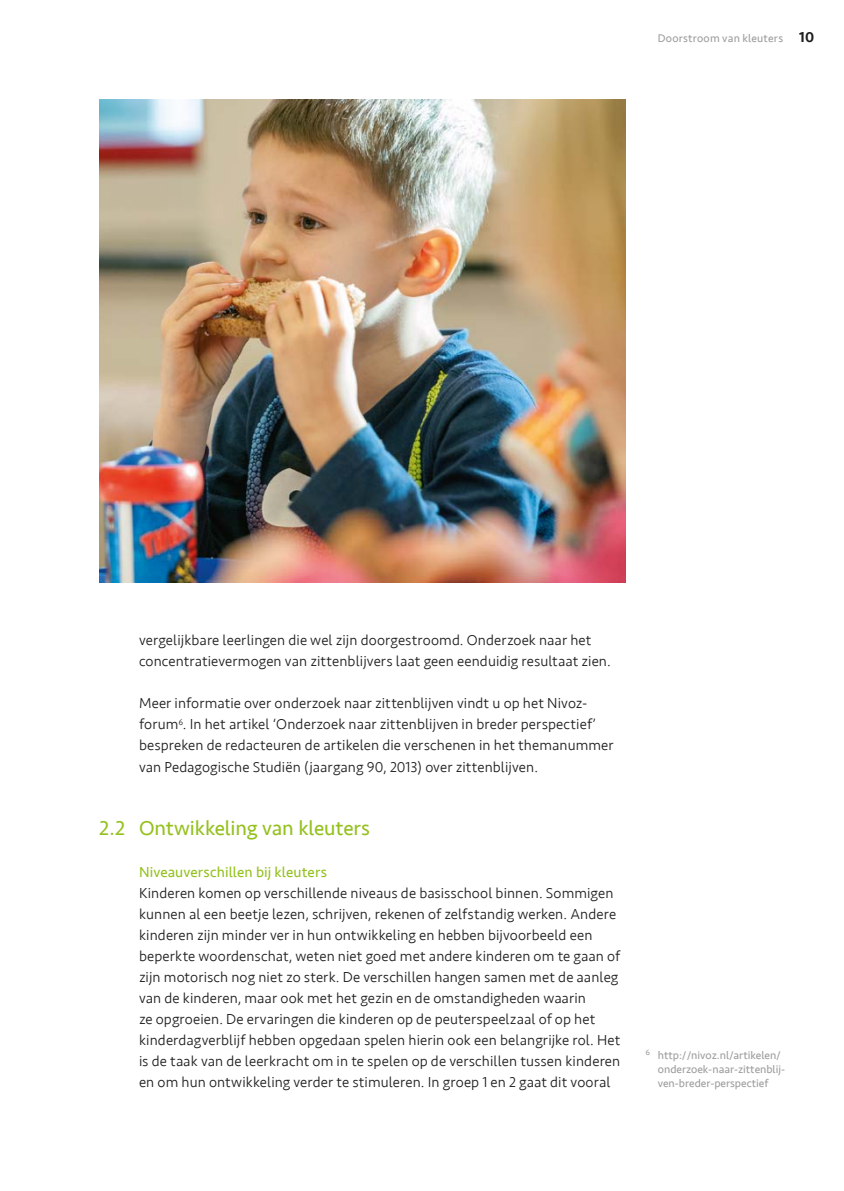
<style>
.page{position:relative;width:844px;height:1191px;background:#fff}
.page>*{position:absolute;margin:0;border:0;box-sizing:border-box;transform-origin:0 0}
._02_Paragraafkop_GRO{font:21px "Seravek";letter-spacing:-.01em;color:#95c11f}
._00_Broodtekst{font:300 14.88px/21px "Seravek";letter-spacing:.01em;color:#1d1d1b}
._04_Tussenkop_GROEN{font:14.88px "Seravek";letter-spacing:.01em;color:#95c11f}
._07_Voetnoot{font:11.38px/13.7px "Seravek";color:#9d9d9c}
._07_Voetnoot-2{font:11.38px "Seravek";letter-spacing:.02em;color:#9d9d9c}
.s1{font-weight:500;font-size:14.88px;color:#1d1d1b}
</style>
<div class="page">
<img style="left:99px;top:99px;width:526px;height:483px">
<p class="_07_Voetnoot-2" style="left:657px;top:29px;width:158px">Doorstroom van kleuters <span class="s1">10</span></p>
<p class="_00_Broodtekst" style="left:139px;top:630px;width:473px">vergelijkbare leerlingen die wel zijn doorgestroomd. Onderzoek naar het concentratievermogen van zittenblijvers laat geen eenduidig resultaat zien.</p>
<p class="_00_Broodtekst" style="left:139px;top:693px;width:476px">Meer informatie over onderzoek naar zittenblijven vindt u op het Nivoz&shy;forum<sup>6</sup>. In het artikel ‘Onderzoek naar zittenblijven in breder perspectief’ bespreken de redacteuren de artikelen die verschenen in het themanummer van Pedagogische Studiën (jaargang 90, 2013) over zittenblijven.</p>
<p class="_02_Paragraafkop_GRO" style="left:99px;top:811px;width:272px">2.2 Ontwikkeling van kleuters</p>
<p class="_04_Tussenkop_GROEN" style="left:139px;top:860px;width:189px">Niveauverschillen bij kleuters</p>
<p class="_00_Broodtekst" style="left:139px;top:882px;width:482px">Kinderen komen op verschillende niveaus de basisschool binnen. Sommigen kunnen al een beetje lezen, schrijven, rekenen of zelfstandig werken. Andere kinderen zijn minder ver in hun ontwikkeling en hebben bijvoorbeeld een beperkte woordenschat, weten niet goed met andere kinderen om te gaan of zijn motorisch nog niet zo sterk. De verschillen hangen samen met de aanleg van de kinderen, maar ook met het gezin en de omstandigheden waarin<br>ze opgroeien. De ervaringen die kinderen op de peuterspeelzaal of op het kinderdagverblijf hebben opgedaan spelen hierin ook een belangrijke rol. Het is de taak van de leerkracht om in te spelen op de verschillen tussen kinderen en om hun ontwikkeling verder te stimuleren. In groep 1 en 2 gaat dit vooral</p>
<p class="_07_Voetnoot" style="left:657px;top:1048px;width:129px;text-indent:-12px"><sup>6</sup> http://nivoz.nl/artikelen/ onderzoek-naar-zittenblij&shy;ven-breder-perspectief</p>
</div>
